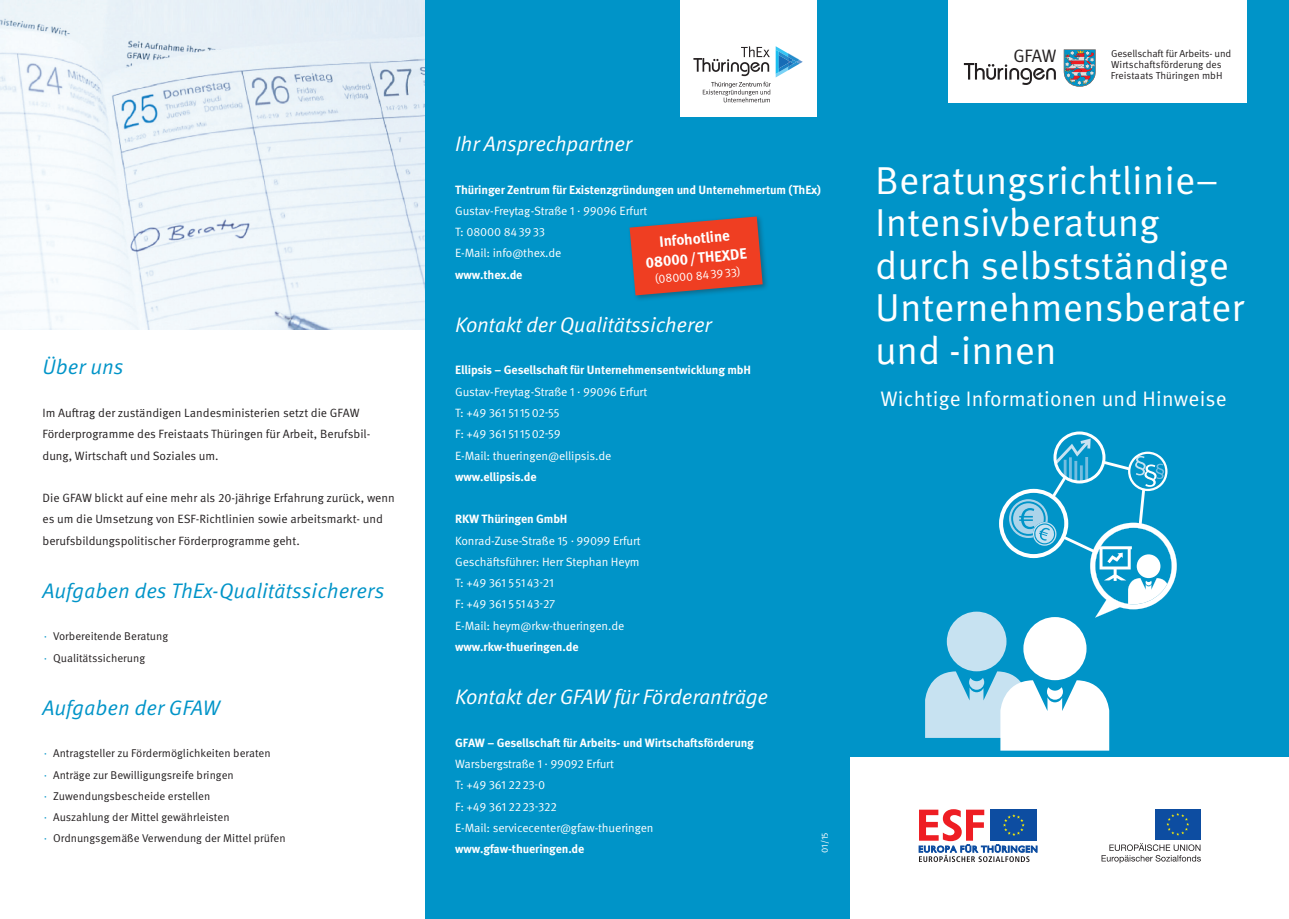
<style>
.page{position:relative;width:1289px;height:919px;background:#fff}
.page>*{position:absolute;margin:0;border:0;box-sizing:border-box;transform-origin:0 0}
.t1{font:39px/42.5px "Meta OT Norm";color:#fff}
.t2{font:21px "Meta OT Norm Ita";letter-spacing:-.01em;color:#fff}
.t3{font:21px "Meta OT Norm Ita";color:#0094c8}
.t4{font:21px "Meta OT Norm";letter-spacing:.01em;color:#fff}
.t5{font:18px "Meta Normal";color:#231f20}
.t6{font:700 15px/19.5px "Meta OT";color:#fff;text-align:center}
.t7{font:12px/21.3px "Meta OT Norm";letter-spacing:-.01em;color:#fff}
.t8{font:12px/21.3px "Meta OT Norm";color:#231f20}
.t9{font:700 12px "Meta OT";letter-spacing:-.01em;color:#fff}
.t10{font:11.25px/21.3px "Meta OT Norm";color:#231f20}
.t11{font:10.2px/11.2px "Meta Offc Norm";color:#231f20}
.t12{font:9px "Meta OT Norm";color:#fff}
.s1{color:#0094c8}
</style>
<div class="page">
<img style="left:0;top:0;width:425px;height:330px">
<div style="left:425px;top:0;width:863px;height:918px;background:#0094c8"></div>
<div style="left:947px;top:0;width:299px;height:102px;background:#fff"></div>
<svg style="left:1063px;top:49px;width:32px;height:38px"></svg>
<svg style="left:963px;top:63px;width:92px;height:22px"></svg>
<div style="left:627px;top:214px;width:142px;height:88px;background:#231f20;opacity:.35"></div>
<svg style="left:629px;top:216px;width:133px;height:79px;background:#c54b3c"></svg>
<div style="left:946px;top:611px;width:60px;height:60px;background:#c7e2f1;border-radius:50%"></div>
<svg style="left:999px;top:431px;width:177px;height:186px"></svg>
<div style="left:1023px;top:617px;width:63px;height:63px;background:#fff;border-radius:50%"></div>
<svg style="left:925px;top:671px;width:184px;height:79px"></svg>
<div style="left:850px;top:757px;width:438px;height:161px;background:#fff"></div>
<div style="left:680px;top:0;width:136px;height:116px;background:#fff"></div>
<svg style="left:693px;top:46px;width:109px;height:56px"></svg>
<svg style="left:1101px;top:843px;width:99px;height:20px"></svg>
<div style="left:1155px;top:809px;width:45px;height:30px;background:#0d4da1"></div>
<svg style="left:1166px;top:813px;width:23px;height:22px"></svg>
<svg style="left:919px;top:809px;width:118px;height:53px"></svg>
<h2 class="t3" style="left:43px;top:354px;width:82px">Über uns</h2>
<p class="t8" style="left:43px;top:402px;width:329px">Im Auftrag der zuständigen Landesministerien setzt die GFAW<br>Förderprogramme des Freistaats Thüringen für Arbeit, Berufsbil&shy;dung, Wirtschaft und Soziales um.</p>
<p class="t8" style="left:43px;top:487px;width:354px">Die GFAW blickt auf eine mehr als 20-jährige Erfahrung zurück, wenn es um die Umsetzung von ESF-Richtlinien sowie arbeitsmarkt- und berufsbildungspolitischer Förderprogramme geht.</p>
<h2 class="t3" style="left:43px;top:578px;width:343px">Aufgaben des ThEx-Qualitätssicherers</h2>
<p class="t10" style="left:43px;top:626px;width:127px"><span class="s1">⋅</span> Vorbereitende Beratung <span class="s1">⋅</span> Qualitätssicherung</p>
<h2 class="t3" style="left:43px;top:695px;width:179px">Aufgaben der GFAW</h2>
<p class="t10" style="left:43px;top:742px;width:244px"><span class="s1">⋅</span> Antragsteller zu Fördermöglichkeiten beraten<br><span class="s1">⋅</span> Anträge zur Bewilligungsreife bringen<br><span class="s1">⋅</span> Zuwendungsbescheide erstellen<br><span class="s1">⋅</span> Auszahlung der Mittel gewährleisten<br><span class="s1">⋅</span> Ordnungsgemäße Verwendung der Mittel prüfen</p>
<h2 class="t2" style="left:455px;top:131px;width:179px">Ihr Ansprechpartner</h2>
<p class="t9" style="left:455px;top:182px;width:367px">Thüringer Zentrum für Existenzgründungen und Unternehmertum (ThEx)</p>
<p class="t7" style="left:455px;top:200px;width:194px">Gustav-Freytag-Straße 1 . 99096 Erfurt<br>T: 08000 843933<br>E-Mail: info@thex.de</p>
<p class="t9" style="left:455px;top:267px;width:69px">www.thex.de</p>
<h2 class="t2" style="left:455px;top:312px;width:258px">Kontakt der Qualitätssicherer</h2>
<p class="t9" style="left:455px;top:362px;width:297px">Ellipsis – Gesellschaft für Unternehmensentwicklung mbH</p>
<p class="t7" style="left:455px;top:381px;width:194px">Gustav-Freytag-Straße 1 . 99096 Erfurt<br>T: +49 361 511502-55<br>F: +49 361 511502-59<br>E-Mail: thueringen@ellipsis.de</p>
<p class="t9" style="left:455px;top:469px;width:83px">www.ellipsis.de</p>
<p class="t9" style="left:455px;top:511px;width:114px">RKW Thüringen GmbH</p>
<p class="t7" style="left:455px;top:530px;width:187px">Konrad-Zuse-Straße 15 . 99099 Erfurt<br>Geschäftsführer: Herr Stephan Heym<br>T: +49 361 55143-21<br>F: +49 361 55143-27<br>E-Mail: heym@rkw-thueringen.de</p>
<p class="t9" style="left:455px;top:639px;width:125px">www.rkw-thueringen.de</p>
<h2 class="t2" style="left:455px;top:684px;width:314px">Kontakt der GFAW für Förderanträge</h2>
<p class="t9" style="left:455px;top:734px;width:300px">GFAW – Gesellschaft für Arbeits- und Wirtschaftsförderung</p>
<p class="t7" style="left:455px;top:753px;width:200px">Warsbergstraße 1 . 99092 Erfurt<br>T: +49 361 2223-0<br>F: +49 361 2223-322<br>E-Mail: servicecenter@gfaw-thueringen</p>
<p class="t9" style="left:455px;top:841px;width:131px">www.gfaw-thueringen.de</p>
<p class="t6" style="left:643px;top:233px;width:103px;rotate:-5deg">Infohotline<br>08000/THEXDE</p>
<p class="t7" style="left:654px;top:269px;width:88px;rotate:-5deg">(08000 843933)</p>
<p class="t12" style="left:819px;top:853px;width:22px;rotate:-90deg">01/15</p>
<h3 class="t5" style="left:1013px;top:45px;width:44px">GFAW</h3>
<p class="t11" style="left:1110px;top:48px;width:122px">Gesellschaft für Arbeits- und<br>Wirtschaftsförderung des<br>Freistaats Thüringen mbH</p>
<h1 class="t1" style="left:875px;top:159px;width:370px">Beratungsrichtlinie–<br>Intensivberatung durch selbstständige<br>Unternehmensberater und -innen</h1>
<h2 class="t4" style="left:880px;top:386px;width:347px">Wichtige Informationen und Hinweise</h2>
</div>
